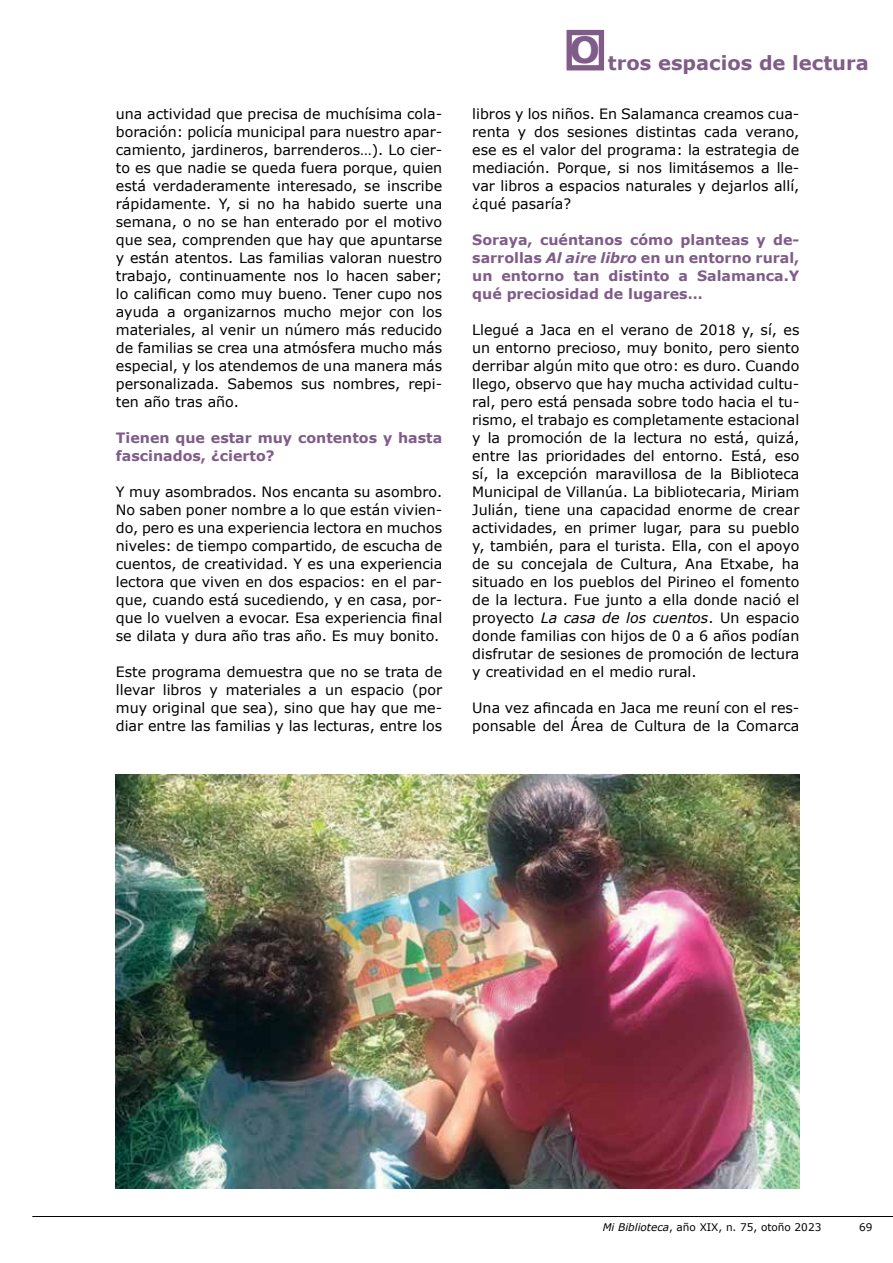
<style>
.page{position:relative;width:893px;height:1263px;background:#fff}
.page>*{position:absolute;margin:0;border:0;box-sizing:border-box;transform-origin:0 0}
.t1{font:700 19.5px "Verdana";color:#805c89}
.t2{font:14.25px/18px "Verdana";color:#000;text-align:justify}
.t3{font:700 14.25px/18px "Verdana";color:#805c89}
.t4{font:10.5px "Verdana";color:#000}
.s1{font-style:italic}
</style>
<div class="page">
<hr style="left:32px;top:1216px;width:861px;height:1px;background:#000">
<svg style="left:566px;top:30px;width:38px;height:40px"></svg>
<img style="left:116px;top:774px;width:683px;height:414px">
<p class="t2" style="left:116px;top:105px;width:328px">una actividad que precisa de muchísima cola&shy;boración: policía municipal para nuestro apar&shy;camiento, jardineros, barrenderos…). Lo cier&shy;to es que nadie se queda fuera porque, quien está verdaderamente interesado, se inscribe rápidamente. Y, si no ha habido suerte una semana, o no se han enterado por el motivo que sea, comprenden que hay que apuntarse y están atentos. Las familias valoran nuestro trabajo, continuamente nos lo hacen saber; lo califican como muy bueno. Tener cupo nos ayuda a organizarnos mucho mejor con los materiales, al venir un número más reducido de familias se crea una atmósfera mucho más especial, y los atendemos de una manera más personalizada. Sabemos sus nombres, repi&shy;ten año tras año.</p>
<p class="t3" style="left:116px;top:428px;width:328px">Tienen que estar muy contentos y hasta fascinados, ¿cierto?</p>
<p class="t2" style="left:116px;top:483px;width:328px">Y muy asombrados. Nos encanta su asombro.<br>No saben poner nombre a lo que están vivien&shy;do, pero es una experiencia lectora en muchos niveles: de tiempo compartido, de escucha de cuentos, de creatividad. Y es una experiencia lectora que viven en dos espacios: en el par&shy;que, cuando está sucediendo, y en casa, por&shy;que lo vuelven a evocar. Esa experiencia final se dilata y dura año tras año. Es muy bonito.</p>
<p class="t2" style="left:116px;top:662px;width:328px">Este programa demuestra que no se trata de llevar libros y materiales a un espacio (por muy original que sea), sino que hay que me&shy;diar entre las familias y las lecturas, entre los</p>
<h1 class="t1" style="left:570px;top:49px;width:301px"><sup>O</sup> tros espacios de lectura</h1>
<p class="t2" style="left:472px;top:104px;width:329px">libros y los niños. En Salamanca creamos cua&shy;renta y dos sesiones distintas cada verano, ese es el valor del programa: la estrategia de mediación. Porque, si nos limitásemos a lle&shy;var libros a espacios naturales y dejarlos allí, ¿qué pasaría?</p>
<p class="t3" style="left:472px;top:230px;width:329px;text-align:justify">Soraya, cuéntanos cómo planteas y de&shy;sarrollas <span class="s1">Al aire libro</span> en un entorno rural, un entorno tan distinto a Salamanca.Y qué preciosidad de lugares…</p>
<p class="t2" style="left:472px;top:320px;width:329px">Llegué a Jaca en el verano de 2018 y, sí, es un entorno precioso, muy bonito, pero siento derribar algún mito que otro: es duro. Cuando llego, observo que hay mucha actividad cultu&shy;ral, pero está pensada sobre todo hacia el tu&shy;rismo, el trabajo es completamente estacional y la promoción de la lectura no está, quizá, entre las prioridades del entorno. Está, eso sí, la excepción maravillosa de la Biblioteca Municipal de Villanúa. La bibliotecaria, Miriam Julián, tiene una capacidad enorme de crear actividades, en primer lugar, para su pueblo y, también, para el turista. Ella, con el apoyo de su concejala de Cultura, Ana Etxabe, ha situado en los pueblos del Pirineo el fomento de la lectura. Fue junto a ella donde nació el proyecto <span class="s1">La casa de los cuentos</span>. Un espacio donde familias con hijos de 0 a 6 años podían disfrutar de sesiones de promoción de lectura y creatividad en el medio rural.</p>
<p class="t2" style="left:472px;top:698px;width:329px">Una vez afincada en Jaca me reuní con el res&shy;ponsable del Área de Cultura de la Comarca</p>
<p class="t4" style="left:603px;top:1220px;width:220px"><span class="s1">Mi Biblioteca</span>, año XIX, n. 75, otoño 2023</p>
<p class="t4" style="left:859px;top:1220px;width:15px">69</p>
</div>
